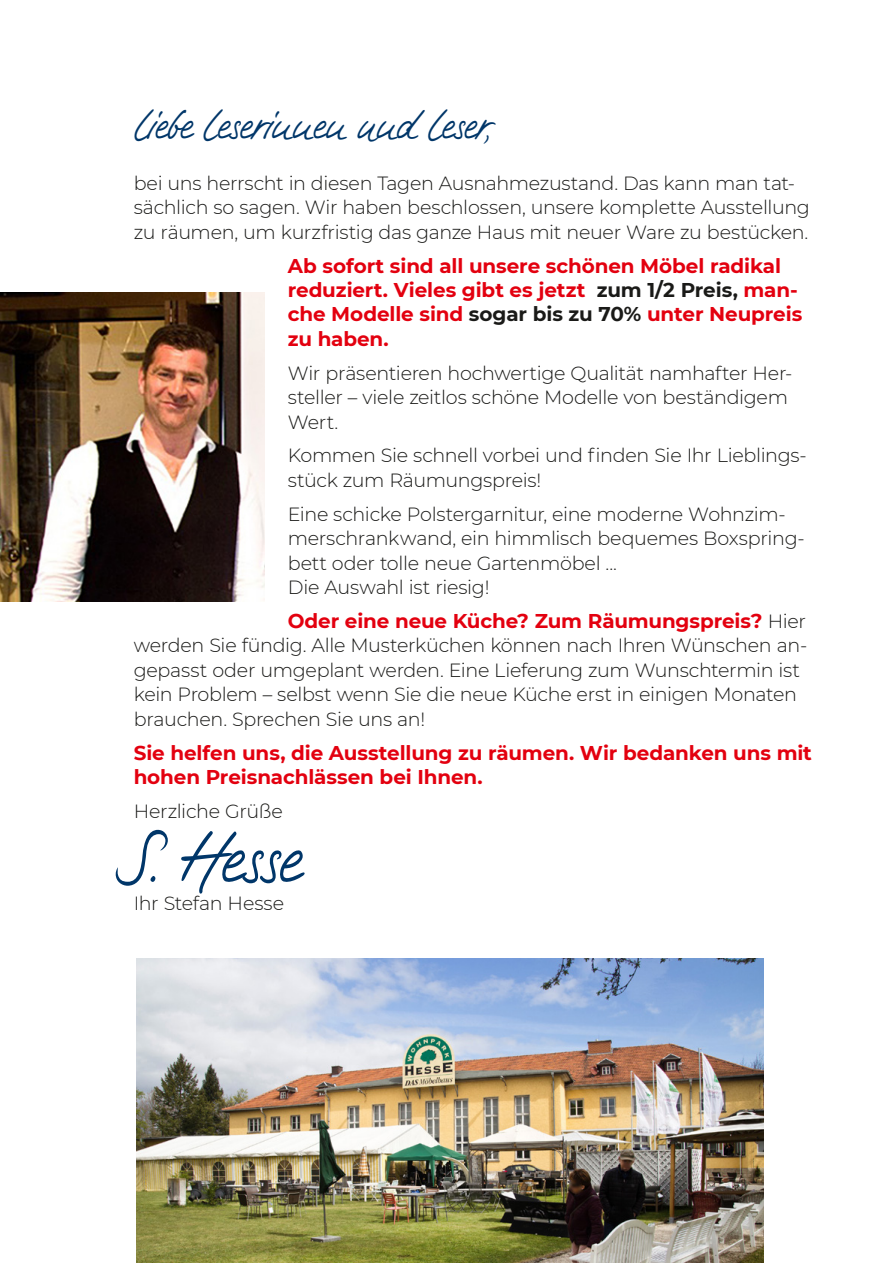
<style>
.page{position:relative;width:893px;height:1263px;background:#fff}
.page>*{position:absolute;margin:0;border:0;box-sizing:border-box;transform-origin:0 0}
.t1{font:67.5px "Tommi Handwriting";color:#003669;scale:.8 1}
.t2{font:37.8px "Tommi Handwriting";color:#003669;scale:.8 1}
.t3{font:700 19.95px/24.5px "Montserrat";letter-spacing:-.005em;color:#e3000f}
.t4{font:300 19.05px/24.5px "Montserrat";letter-spacing:-.015em;color:#1a1a18}
.s1{color:#1a1a18}
.s2{font-weight:300;font-size:19.05px;color:#1a1a18}
</style>
<div class="page">
<img style="left:0;top:292px;width:265px;height:309px">
<img style="left:136px;top:958px;width:627px;height:305px">
<h2 class="t2" style="left:134px;top:102px;width:447px">Liebe Leserinnen und Leser,</h2>
<p class="t4" style="left:134px;top:170px;width:678px">bei uns herrscht in diesen Tagen Ausnahmezustand. Das kann man tat&shy;sächlich so sagen. Wir haben beschlossen, unsere komplette Ausstellung zu räumen, um kurzfristig das ganze Haus mit neuer Ware zu bestücken.</p>
<p class="t3" style="left:288px;top:252px;width:516px">Ab sofort sind all unsere schönen Möbel radikal reduziert. Vieles gibt es jetzt <span class="s1">zum 1/2 Preis,</span> man&shy;che Modelle sind <span class="s1">sogar bis zu 70%</span> unter Neupreis zu haben.</p>
<p class="t4" style="left:288px;top:360px;width:506px">Wir präsentieren hochwertige Qualität namhafter Her&shy;steller – viele zeitlos schöne Modelle von beständigem<br>Wert.</p>
<p class="t4" style="left:288px;top:443px;width:521px">Kommen Sie schnell vorbei und finden Sie Ihr Lieblings&shy;stück zum Räumungspreis!</p>
<p class="t4" style="left:288px;top:501px;width:519px">Eine schicke Polstergarnitur, eine moderne Wohnzim&shy;merschrankwand, ein himmlisch bequemes Boxspring&shy;bett oder tolle neue Gartenmöbel ...<br>Die Auswahl ist riesig!</p>
<p class="t3" style="left:288px;top:607px;width:520px">Oder eine neue Küche? Zum Räumungspreis? <span class="s2">Hier</span></p>
<p class="t4" style="left:134px;top:633px;width:675px">werden Sie fündig. Alle Musterküchen können nach Ihren Wünschen an&shy;gepasst oder umgeplant werden. Eine Lieferung zum Wunschtermin ist kein Problem – selbst wenn Sie die neue Küche erst in einigen Monaten brauchen. Sprechen Sie uns an!</p>
<p class="t3" style="left:134px;top:739px;width:680px">Sie helfen uns, die Ausstellung zu räumen. Wir bedanken uns mit hohen Preisnachlässen bei Ihnen.</p>
<p class="t4" style="left:134px;top:798px;width:151px">Herzliche Grüße</p>
<h1 class="t1" style="left:115px;top:816px;width:232px">S. Hesse</h1>
<p class="t4" style="left:134px;top:890px;width:152px">Ihr Stefan Hesse</p>
</div>
